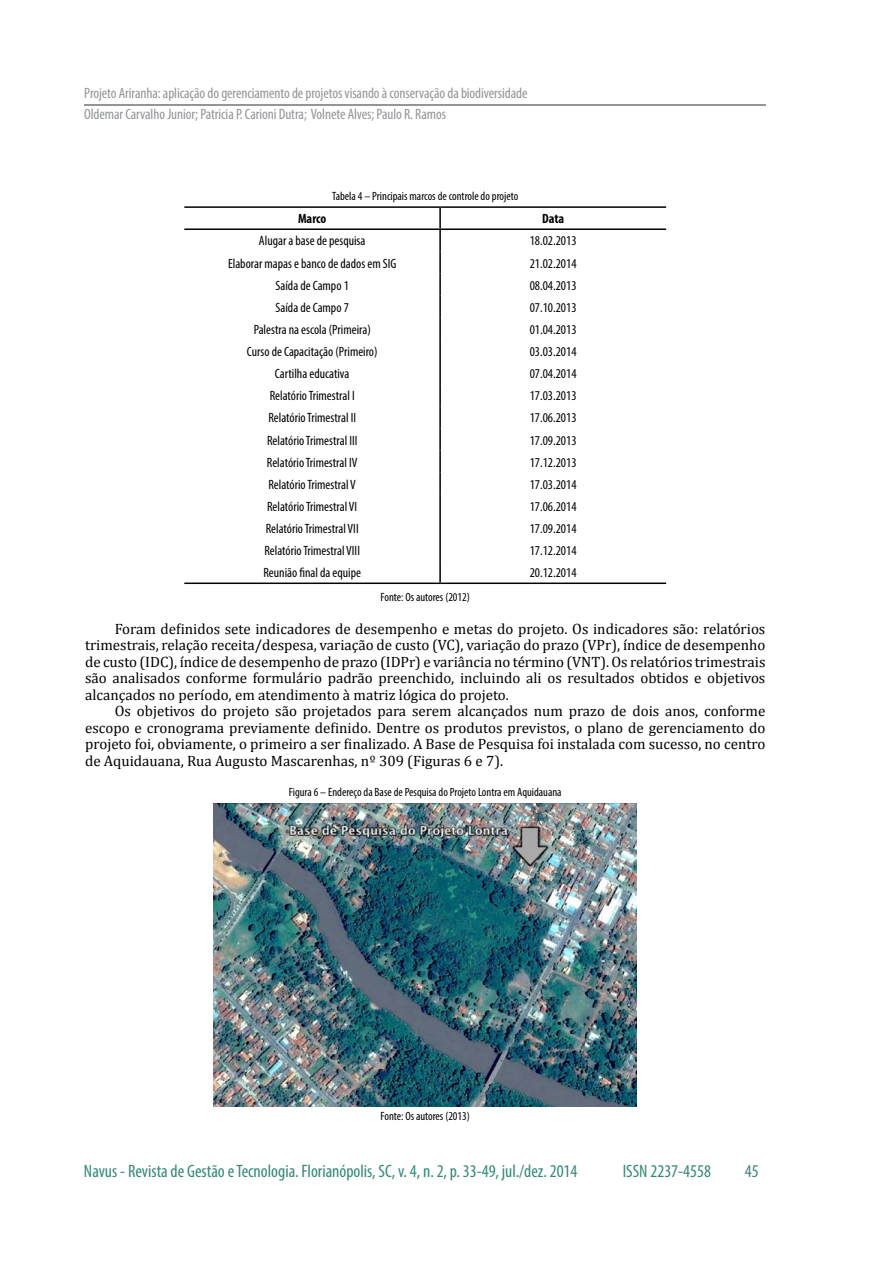
<style>
.page{position:relative;width:893px;height:1263px;background:#fff}
.page>*{position:absolute;margin:0;border:0;box-sizing:border-box;transform-origin:0 0}
.t1{font:condensed 18px "Myriad Pro";color:#338977}
.t2{font:15px/16.5px "Cambria";color:#000;text-align:justify}
.t3{font:condensed 15px/21px "Myriad Pro";letter-spacing:-.005em;color:#939598}
.t4{font:condensed 13.5px "Myriad Pro";color:#000}
.t5{font:700 condensed 13.5px "Myriad Pro";color:#000}
.t6{font:condensed 12px "Myriad Pro";color:#000}
</style>
<div class="page">
<hr style="left:84px;top:104px;width:681px;height:2px;background:#939598">
<hr style="left:184px;top:206px;width:256px;height:2px;background:#000">
<hr style="left:440px;top:206px;width:226px;height:2px;background:#000">
<hr style="left:439px;top:208px;width:2px;height:20px;background:#000">
<hr style="left:184px;top:228px;width:256px;height:2px;background:#000">
<hr style="left:440px;top:228px;width:226px;height:2px;background:#000">
<hr style="left:439px;top:230px;width:2px;height:21px;background:#000">
<hr style="left:439px;top:251px;width:2px;height:22px;background:#000">
<hr style="left:439px;top:273px;width:2px;height:23px;background:#000">
<hr style="left:439px;top:296px;width:2px;height:22px;background:#000">
<hr style="left:439px;top:318px;width:2px;height:22px;background:#000">
<hr style="left:439px;top:340px;width:2px;height:22px;background:#000">
<hr style="left:439px;top:362px;width:2px;height:22px;background:#000">
<hr style="left:439px;top:384px;width:2px;height:22px;background:#000">
<hr style="left:439px;top:406px;width:2px;height:22px;background:#000">
<hr style="left:439px;top:428px;width:2px;height:22px;background:#000">
<hr style="left:439px;top:450px;width:2px;height:23px;background:#000">
<hr style="left:439px;top:473px;width:2px;height:22px;background:#000">
<hr style="left:439px;top:495px;width:2px;height:22px;background:#000">
<hr style="left:439px;top:517px;width:2px;height:22px;background:#000">
<hr style="left:439px;top:539px;width:2px;height:22px;background:#000">
<hr style="left:439px;top:561px;width:2px;height:21px;background:#000">
<hr style="left:184px;top:582px;width:256px;height:2px;background:#000">
<hr style="left:440px;top:582px;width:226px;height:2px;background:#000">
<img style="left:214px;top:804px;width:423px;height:302px">
<p class="t3" style="left:84px;top:83px;width:445px">Projeto Ariranha: aplicação do gerenciamento de projetos visando à conservação da biodiversidade<br>Oldemar Carvalho Junior; Patricia P. Carioni Dutra; Volnete Alves; Paulo R. Ramos</p>
<p class="t6" style="left:332px;top:189px;width:188px">Tabela 4 – Principais marcos de controle do projeto</p>
<p class="t5" style="left:298px;top:210px;width:30px">Marco</p>
<p class="t5" style="left:542px;top:210px;width:24px">Data</p>
<p class="t4" style="left:259px;top:233px;width:108px">Alugar a base de pesquisa</p>
<p class="t4" style="left:530px;top:233px;width:48px">18.02.2013</p>
<p class="t4" style="left:228px;top:255px;width:170px">Elaborar mapas e banco de dados em SIG</p>
<p class="t4" style="left:530px;top:255px;width:48px">21.02.2014</p>
<p class="t4" style="left:276px;top:277px;width:75px">Saída de Campo 1</p>
<p class="t4" style="left:530px;top:277px;width:48px">08.04.2013</p>
<p class="t4" style="left:276px;top:299px;width:75px">Saída de Campo 7</p>
<p class="t4" style="left:530px;top:299px;width:48px">07.10.2013</p>
<p class="t4" style="left:254px;top:321px;width:119px">Palestra na escola (Primeira)</p>
<p class="t4" style="left:530px;top:321px;width:48px">01.04.2013</p>
<p class="t4" style="left:247px;top:343px;width:132px">Curso de Capacitação (Primeiro)</p>
<p class="t4" style="left:530px;top:343px;width:48px">03.03.2014</p>
<p class="t4" style="left:275px;top:365px;width:76px">Cartilha educativa</p>
<p class="t4" style="left:530px;top:365px;width:48px">07.04.2014</p>
<p class="t4" style="left:270px;top:388px;width:87px">Relatório Trimestral I</p>
<p class="t4" style="left:530px;top:388px;width:48px">17.03.2013</p>
<p class="t4" style="left:268px;top:410px;width:89px">Relatório Trimestral II</p>
<p class="t4" style="left:530px;top:410px;width:48px">17.06.2013</p>
<p class="t4" style="left:267px;top:432px;width:92px">Relatório Trimestral III</p>
<p class="t4" style="left:530px;top:432px;width:48px">17.09.2013</p>
<p class="t4" style="left:267px;top:454px;width:92px">Relatório Trimestral IV</p>
<p class="t4" style="left:530px;top:454px;width:48px">17.12.2013</p>
<p class="t4" style="left:268px;top:476px;width:89px">Relatório Trimestral V</p>
<p class="t4" style="left:530px;top:476px;width:48px">17.03.2014</p>
<p class="t4" style="left:267px;top:498px;width:92px">Relatório Trimestral VI</p>
<p class="t4" style="left:530px;top:498px;width:48px">17.06.2014</p>
<p class="t4" style="left:266px;top:520px;width:94px">Relatório Trimestral VII</p>
<p class="t4" style="left:530px;top:520px;width:48px">17.09.2014</p>
<p class="t4" style="left:264px;top:542px;width:97px">Relatório Trimestral VIII</p>
<p class="t4" style="left:530px;top:542px;width:48px">17.12.2014</p>
<p class="t4" style="left:263px;top:565px;width:99px">Reunião final da equipe</p>
<p class="t4" style="left:530px;top:565px;width:48px">20.12.2014</p>
<p class="t6" style="left:381px;top:589px;width:91px">Fonte: Os autores (2012)</p>
<p class="t2" style="left:85px;top:620px;width:682px;text-indent:30px">Foram definidos sete indicadores de desempenho e metas do projeto. Os indicadores são: relatórios trimestrais, relação receita/despesa, variação de custo (VC), variação do prazo (VPr), índice de desempenho de custo (IDC), índice de desempenho de prazo (IDPr) e variância no término (VNT). Os relatórios trimestrais são analisados conforme formulário padrão preenchido, incluindo ali os resultados obtidos e objetivos alcançados no período, em atendimento à matriz lógica do projeto.</p>
<p class="t2" style="left:85px;top:703px;width:682px;text-indent:30px">Os objetivos do projeto são projetados para serem alcançados num prazo de dois anos, conforme escopo e cronograma previamente definido. Dentre os produtos previstos, o plano de gerenciamento do projeto foi, obviamente, o primeiro a ser finalizado. A Base de Pesquisa foi instalada com sucesso, no centro de Aquidauana, Rua Augusto Mascarenhas, nº 309 (Figuras 6 e 7).</p>
<p class="t6" style="left:289px;top:784px;width:274px">Figura 6 – Endereço da Base de Pesquisa do Projeto Lontra em Aquidauana</p>
<p class="t6" style="left:381px;top:1108px;width:91px">Fonte: Os autores (2013)</p>
<p class="t1" style="left:84px;top:1160px;width:495px">Navus - Revista de Gestão e Tecnologia. Florianópolis, SC, v. 4, n. 2, p. 33-49, jul./dez. 2014</p>
<p class="t1" style="left:623px;top:1160px;width:90px">ISSN 2237-4558</p>
<p class="t1" style="left:745px;top:1160px;width:15px">45</p>
</div>
